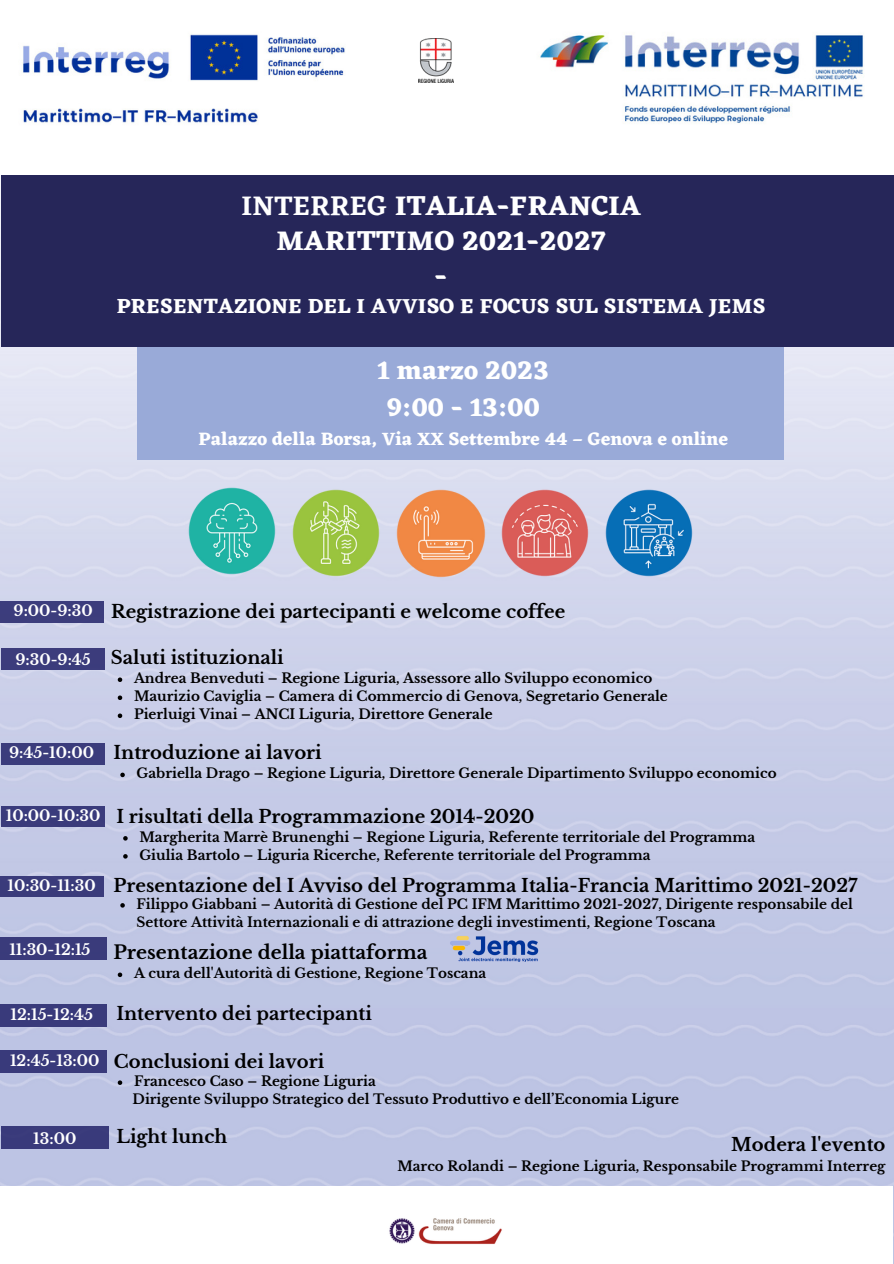
<style>
.page{position:relative;width:894px;height:1264px;background:#fff}
.page>*{position:absolute;margin:0;border:0;box-sizing:border-box;transform-origin:0 0}
.t1{font:700 28.05px/35.1px "Eczar";letter-spacing:.01em;color:#fff;text-align:center}
.t2{font:700 26.55px/37.2px "Eczar";color:#fff;text-align:center}
.t3{font:700 21.15px "Eczar";letter-spacing:.01em;color:#fff}
.t4{font:700 18.75px "Libre Baskerville";color:#000}
.t5{font:700 18.45px "Eczar";color:#fff}
.t6{font:700 18px "Libre Baskerville";color:#000}
.t7{font:700 15px "Libre Baskerville";color:#fff}
.t8{font:700 13.5px/18px "Libre Baskerville";color:#000}
.s1{font-weight:600}
</style>
<div class="page">
<img style="left:0;top:192px;width:893px;height:994px">
<div style="left:1px;top:175px;width:892px;height:172px;background:#262659"></div>
<div style="left:138px;top:347px;width:645px;height:112px;background:#99aad8"></div>
<img style="left:418px;top:39px;width:35px;height:44px">
<img style="left:436px;top:922px;width:115px;height:52px">
<img style="left:188px;top:487px;width:89px;height:89px">
<img style="left:291px;top:488px;width:89px;height:89px">
<img style="left:396px;top:488px;width:90px;height:90px">
<img style="left:500px;top:488px;width:89px;height:89px">
<img style="left:604px;top:488px;width:89px;height:89px">
<img style="left:540px;top:35px;width:323px;height:88px">
<img style="left:22px;top:34px;width:323px;height:89px">
<div style="left:0;top:601px;width:103px;height:21px;background:#3c3d7d"></div>
<div style="left:1px;top:648px;width:104px;height:21px;background:#3c3c7c"></div>
<div style="left:1px;top:806px;width:104px;height:21px;background:#3a3b7c"></div>
<div style="left:0;top:876px;width:103px;height:21px;background:#3a3b7b"></div>
<div style="left:0;top:937px;width:107px;height:22px;background:#3a3b7b"></div>
<div style="left:1px;top:743px;width:104px;height:21px;background:#3b3c7c"></div>
<div style="left:0;top:1004px;width:107px;height:22px;background:#393a7b"></div>
<div style="left:0;top:1050px;width:107px;height:23px;background:#393a7b"></div>
<div style="left:1px;top:1126px;width:107px;height:23px;background:#393a7b"></div>
<img style="left:389px;top:1218px;width:113px;height:26px">
<svg style="left:118px;top:677px;width:4px;height:5px"></svg>
<svg style="left:118px;top:695px;width:4px;height:5px"></svg>
<svg style="left:118px;top:713px;width:4px;height:5px"></svg>
<svg style="left:120px;top:772px;width:5px;height:5px"></svg>
<svg style="left:123px;top:836px;width:5px;height:4px"></svg>
<svg style="left:123px;top:854px;width:5px;height:4px"></svg>
<svg style="left:120px;top:903px;width:5px;height:4px"></svg>
<svg style="left:118px;top:972px;width:4px;height:5px"></svg>
<svg style="left:118px;top:1080px;width:4px;height:4px"></svg>
<h1 class="t1" style="left:241px;top:188px;width:400px"><span class="s1">INTERREG</span> ITALIA-FRANCIA<br>MARITTIMO 2021-2027<br>-</h1>
<h3 class="t3" style="left:117px;top:293px;width:650px">PRESENTAZIONE DEL I AVVISO E FOCUS SUL SISTEMA JEMS</h3>
<h2 class="t2" style="left:377px;top:351px;width:173px">1 marzo 2023<br>9:00 - 13:00</h2>
<h3 class="t5" style="left:198px;top:428px;width:530px">Palazzo della Borsa, Via XX Settembre 44 – Genova e online</h3>
<p class="t7" style="left:14px;top:602px;width:81px">9:00-9:30</p>
<h3 class="t6" style="left:111px;top:600px;width:455px">Registrazione dei partecipanti e welcome coffee</h3>
<p class="t7" style="left:15px;top:651px;width:77px">9:30-9:45</p>
<h3 class="t6" style="left:111px;top:646px;width:174px">Saluti istituzionali</h3>
<p class="t8" style="left:134px;top:669px;width:535px">Andrea Benveduti – Regione Liguria, Assessore allo Sviluppo economico<br>Maurizio Caviglia – Camera di Commercio di Genova, Segretario Generale<br>Pierluigi Vinai – ANCI Liguria, Direttore Generale</p>
<p class="t7" style="left:9px;top:743px;width:86px">9:45-10:00</p>
<h3 class="t6" style="left:113px;top:741px;width:210px">Introduzione ai lavori</h3>
<p class="t8" style="left:137px;top:764px;width:641px">Gabriella Drago – Regione Liguria, Direttore Generale Dipartimento Sviluppo economico</p>
<p class="t7" style="left:6px;top:806px;width:96px">10:00-10:30</p>
<h3 class="t6" style="left:116px;top:805px;width:419px">I risultati della Programmazione 2014-2020</h3>
<p class="t8" style="left:139px;top:828px;width:617px">Margherita Marrè Brunenghi – Regione Liguria, Referente territoriale del Programma<br>Giulia Bartolo – Liguria Ricerche, Referente territoriale del Programma</p>
<p class="t7" style="left:8px;top:876px;width:90px">10:30-11:30</p>
<p class="t7" style="left:9px;top:940px;width:83px">11:30-12:15</p>
<h3 class="t6" style="left:113px;top:874px;width:745px">Presentazione del I Avviso del Programma Italia-Francia Marittimo 2021-2027</h3>
<p class="t8" style="left:137px;top:895px;width:717px">Filippo Giabbani – Autorità di Gestione del PC IFM Marittimo 2021-2027, Dirigente responsabile del<br>Settore Attività Internazionali e di attrazione degli investimenti, Regione Toscana</p>
<p class="t8" style="left:134px;top:964px;width:354px">A cura dell'Autorità di Gestione, Regione Toscana</p>
<h3 class="t4" style="left:113px;top:940px;width:315px">Presentazione della piattaforma</h3>
<p class="t7" style="left:11px;top:1005px;width:84px">12:15-12:45</p>
<p class="t7" style="left:10px;top:1051px;width:91px">12:45-13:00</p>
<h3 class="t6" style="left:116px;top:1002px;width:257px">Intervento dei partecipanti</h3>
<h3 class="t6" style="left:114px;top:1050px;width:212px">Conclusioni dei lavori</h3>
<p class="t8" style="left:132px;top:1072px;width:548px">Francesco Caso – Regione Liguria<br>Dirigente Sviluppo Strategico del Tessuto Produttivo e dell’Economia Ligure</p>
<p class="t7" style="left:33px;top:1129px;width:45px">13:00</p>
<h3 class="t6" style="left:116px;top:1125px;width:112px">Light lunch</h3>
<h3 class="t6" style="left:731px;top:1133px;width:156px">Modera l'evento</h3>
<p class="t8" style="left:397px;top:1156px;width:489px">Marco Rolandi – Regione Liguria, Responsabile Programmi Interreg</p>
</div>
